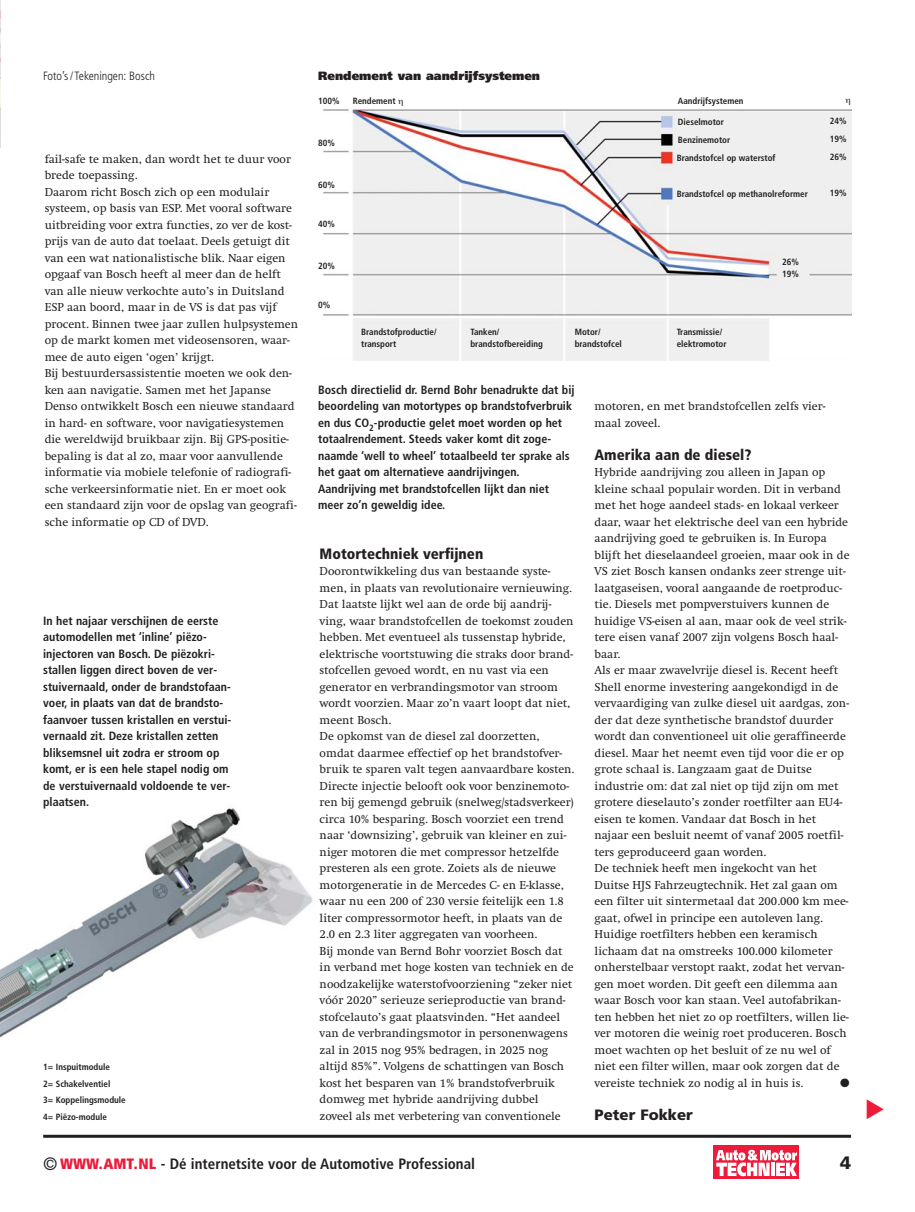
<style>
.page{position:relative;width:915px;height:1212px;background:#fff}
.page>*{position:absolute;margin:0;border:0;box-sizing:border-box;transform-origin:0 0}
.t1{font:900 18px "Frutiger";color:#231f20}
.t2{font:700 condensed 15px "Frutiger";color:#231f20}
.t3{font:900 condensed 15px "Frutiger";color:#231f20}
.t4{font:900 15px "Frutiger";color:#231f20}
.t5{font:12px/16.5px "Swift";color:#231f20}
.t6{font:700 condensed 12px/16.5px "Frutiger";color:#231f20}
.t7{font:900 12px "Frutiger";color:#231f20}
.t8{font:300 condensed 12px "Frutiger";color:#231f20}
.t9{font:12px "Zapf Dingbats";color:#231f20}
.t10{font:700 condensed 9px/12px "Frutiger";color:#231f20}
.s1{font-weight:400;font-size:18px}
.s2{font-weight:900;color:#ed1a3a}
</style>
<div class="page">
<img style="left:0;top:808px;width:320px;height:327px">
<img style="left:0;top:0;width:1px;height:148px">
<hr style="left:43px;top:1135px;width:808px;height:3px;background:#231f20">
<img style="left:323px;top:108px;width:528px;height:253px">
<div style="left:714px;top:1145px;width:85px;height:34px;background:#ed1a3a"></div>
<svg style="left:716px;top:1150px;width:81px;height:26px"></svg>
<p class="t8" style="left:43px;top:71px;width:113px">Foto’s /Tekeningen: Bosch</p>
<p class="t5" style="left:45px;top:152px;width:255px">fail-safe te maken, dan wordt het te duur voor brede toepassing.<br>Daarom richt Bosch zich op een modulair systeem, op basis van ESP. Met vooral software uitbreiding voor extra functies, zo ver de kost&shy;prijs van de auto dat toelaat. Deels getuigt dit van een wat nationalistische blik. Naar eigen opgaaf van Bosch heeft al meer dan de helft van alle nieuw verkochte auto’s in Duitsland ESP aan boord, maar in de VS is dat pas vijf procent. Binnen twee jaar zullen hulpsystemen op de markt komen met videosensoren, waar&shy;mee de auto eigen ‘ogen’ krijgt.<br>Bij bestuurdersassistentie moeten we ook den&shy;ken aan navigatie. Samen met het Japanse Denso ontwikkelt Bosch een nieuwe standaard in hard- en software, voor navigatiesystemen die wereldwijd bruikbaar zijn. Bij GPS-positie&shy;bepaling is dat al zo, maar voor aanvullende informatie via mobiele telefonie of radiografi&shy;sche verkeersinformatie niet. En er moet ook een standaard zijn voor de opslag van geografi&shy;sche informatie op CD of DVD.</p>
<p class="t6" style="left:43px;top:613px;width:190px">In het najaar verschijnen de eerste automodellen met ‘inline’ piëzo&shy;injectoren van Bosch. De piëzokri&shy;stallen liggen direct boven de ver&shy;stuivernaald, onder de brandstofaan&shy;voer, in plaats van dat de brandsto&shy;faanvoer tussen kristallen en verstui&shy;vernaald zit. Deze kristallen zetten bliksemsnel uit zodra er stroom op komt, er is een hele stapel nodig om de verstuivernaald voldoende te ver&shy;plaatsen.</p>
<p class="t10" style="left:43px;top:1060px;width:84px;line-height:16.5px">1= Inspuitmodule<br>2= Schakelventiel<br>3= Koppelingsmodule<br>4= Piëzo-module</p>
<p class="t7" style="left:318px;top:71px;width:224px">Rendement van aandrijfsystemen</p>
<p class="t10" style="left:353px;top:95px;width:44px">Rendement</p>
<p class="t10" style="left:678px;top:95px;width:67px">Aandrijfsystemen</p>
<p class="t10" style="left:677px;top:113px;width:100px;line-height:18px">Dieselmotor<br>Benzinemotor<br>Brandstofcel op waterstof</p>
<p class="t10" style="left:677px;top:188px;width:133px">Brandstofcel op methanolreformer</p>
<p class="t10" style="left:318px;top:95px;width:23px">100%</p>
<p class="t10" style="left:318px;top:138px;width:18px">80%</p>
<p class="t10" style="left:318px;top:179px;width:18px">60%</p>
<p class="t10" style="left:318px;top:218px;width:18px">40%</p>
<p class="t10" style="left:318px;top:260px;width:18px">20%</p>
<p class="t10" style="left:318px;top:299px;width:14px">0%</p>
<p class="t10" style="left:782px;top:257px;width:18px">26%<br>19%</p>
<p class="t10" style="left:361px;top:326px;width:77px">Brandstofproductie/ transport</p>
<p class="t10" style="left:470px;top:326px;width:74px">Tanken/ brandstofbereiding</p>
<p class="t10" style="left:575px;top:326px;width:49px">Motor/ brandstofcel</p>
<p class="t10" style="left:677px;top:326px;width:51px">Transmissie/ elektromotor</p>
<p class="t10" style="left:830px;top:113px;width:18px;line-height:18px;text-align:justify">24% 19% 26%</p>
<p class="t10" style="left:830px;top:188px;width:18px">19%</p>
<p class="t6" style="left:318px;top:382px;width:258px">Bosch directielid dr. Bernd Bohr benadrukte dat bij beoordeling van motortypes op brandstofverbruik en dus CO<sub>2</sub>-productie gelet moet worden op het totaalrendement. Steeds vaker komt dit zoge&shy;naamde ‘well to wheel’ totaalbeeld ter sprake als het gaat om alternatieve aandrijvingen.<br>Aandrijving met brandstofcellen lijkt dan niet meer zo’n geweldig idee.</p>
<p class="t3" style="left:320px;top:548px;width:165px">Motortechniek verfijnen</p>
<p class="t5" style="left:320px;top:564px;width:256px">Doorontwikkeling dus van bestaande syste&shy;men, in plaats van revolutionaire vernieuwing.<br>Dat laatste lijkt wel aan de orde bij aandrij&shy;ving, waar brandstofcellen de toekomst zouden hebben. Met eventueel als tussenstap hybride, elektrische voortstuwing die straks door brand&shy;stofcellen gevoed wordt, en nu vast via een generator en verbrandingsmotor van stroom wordt voorzien. Maar zo’n vaart loopt dat niet, meent Bosch.<br>De opkomst van de diesel zal doorzetten, omdat daarmee effectief op het brandstofver&shy;bruik te sparen valt tegen aanvaardbare kosten.<br>Directe injectie belooft ook voor benzinemoto&shy;ren bij gemengd gebruik (snelweg/stadsverkeer) circa 10% besparing. Bosch voorziet een trend naar ‘downsizing’, gebruik van kleiner en zui&shy;niger motoren die met compressor hetzelfde presteren als een grote. Zoiets als de nieuwe motorgeneratie in de Mercedes C- en E-klasse, waar nu een 200 of 230 versie feitelijk een 1.8 liter compressormotor heeft, in plaats van de 2.0 en 2.3 liter aggregaten van voorheen.<br>Bij monde van Bernd Bohr voorziet Bosch dat in verband met hoge kosten van techniek en de noodzakelijke waterstofvoorziening “zeker niet vóór 2020” serieuze serieproductie van brand&shy;stofcelauto’s gaat plaatsvinden. “Het aandeel van de verbrandingsmotor in personenwagens zal in 2015 nog 95% bedragen, in 2025 nog altijd 85%”. Volgens de schattingen van Bosch kost het besparen van 1% brandstofverbruik domweg met hybride aandrijving dubbel zoveel als met verbetering van conventionele</p>
<p class="t5" style="left:595px;top:399px;width:232px">motoren, en met brandstofcellen zelfs vier&shy;maal zoveel.</p>
<p class="t3" style="left:595px;top:449px;width:158px">Amerika aan de diesel?</p>
<p class="t5" style="left:595px;top:465px;width:256px">Hybride aandrijving zou alleen in Japan op kleine schaal populair worden. Dit in verband met het hoge aandeel stads- en lokaal verkeer daar, waar het elektrische deel van een hybride aandrijving goed te gebruiken is. In Europa blijft het dieselaandeel groeien, maar ook in de VS ziet Bosch kansen ondanks zeer strenge uit&shy;laatgaseisen, vooral aangaande de roetproduc&shy;tie. Diesels met pompverstuivers kunnen de huidige VS-eisen al aan, maar ook de veel strik&shy;tere eisen vanaf 2007 zijn volgens Bosch haal&shy;baar.<br>Als er maar zwavelvrije diesel is. Recent heeft Shell enorme investering aangekondigd in de vervaardiging van zulke diesel uit aardgas, zon&shy;der dat deze synthetische brandstof duurder wordt dan conventioneel uit olie geraffineerde diesel. Maar het neemt even tijd voor die er op grote schaal is. Langzaam gaat de Duitse industrie om: dat zal niet op tijd zijn om met grotere dieselauto’s zonder roetfilter aan EU4- eisen te komen. Vandaar dat Bosch in het najaar een besluit neemt of vanaf 2005 roetfil&shy;ters geproduceerd gaan worden.<br>De techniek heeft men ingekocht van het Duitse HJS Fahrzeugtechnik. Het zal gaan om een filter uit sintermetaal dat 200.000 km mee&shy;gaat, ofwel in principe een autoleven lang.<br>Huidige roetfilters hebben een keramisch lichaam dat na omstreeks 100.000 kilometer onherstelbaar verstopt raakt, zodat het vervan&shy;gen moet worden. Dit geeft een dilemma aan waar Bosch voor kan staan. Veel autofabrikan&shy;ten hebben het niet zo op roetfilters, willen lie&shy;ver motoren die weinig roet produceren. Bosch moet wachten op het besluit of ze nu wel of niet een filter willen, maar ook zorgen dat de vereiste techniek zo nodig al in huis is.</p>
<p class="t9" style="left:840px;top:1077px;width:11px">●</p>
<p class="t4" style="left:595px;top:1109px;width:100px">Peter Fokker</p>
<p class="t2" style="left:43px;top:1158px;width:433px"><span class="s1">©</span> <span class="s2">WWW.AMT.NL</span> - Dé internetsite voor de Automotive Professional</p>
<h1 class="t1" style="left:840px;top:1156px;width:13px">4</h1>
</div>
